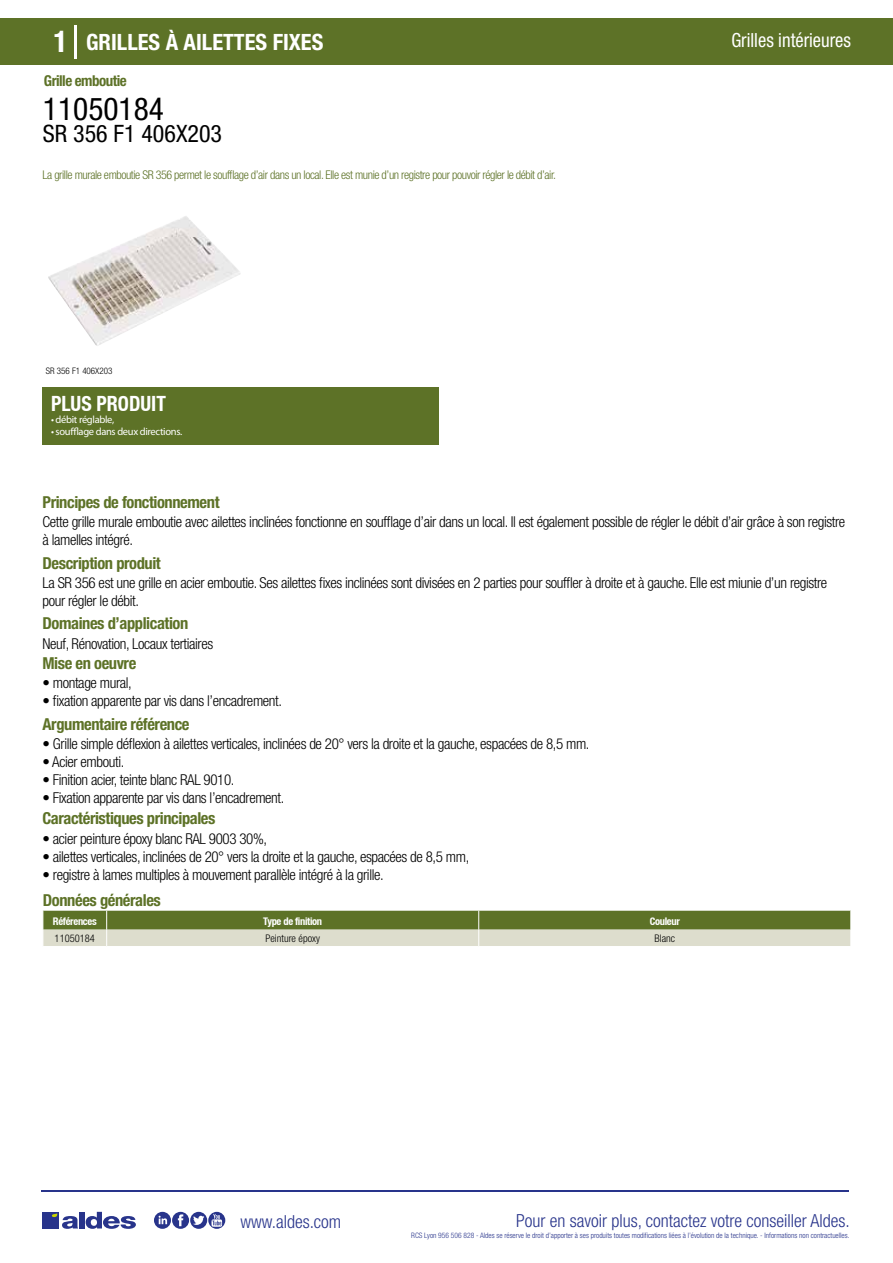
<style>
.page{position:relative;width:893px;height:1263px;background:#fff}
.page>*{position:absolute;margin:0;border:0;box-sizing:border-box;transform-origin:0 0}
.t1{font:condensed 31.5px "Helvetica Neue LT Std";color:#000}
.t2{font:condensed 24px "Helvetica Neue LT Std";color:#000}
.t3{font:700 condensed 22.5px "Helvetica Neue LT Std";color:#fff}
.t4{font:700 condensed 21px "Helvetica Neue";color:#fff;scale:.95 1}
.t5{font:condensed 19.5px "Helvetica Neue LT Std";color:#fff;scale:.95 1}
.t6{font:300 condensed 18px "Helvetica Neue";color:#28348b}
.t7{font:700 condensed 16.5px "Helvetica Neue LT Std";letter-spacing:-.025em;color:#5d7227}
.t8{font:300 condensed 15px/18px "Helvetica Neue LT Std";letter-spacing:-.025em;color:#000}
.t9{font:700 condensed 15px "Helvetica Neue LT Std";letter-spacing:-.035em;color:#5d7227}
.t10{font:300 condensed 12px "Helvetica Neue LT Std";letter-spacing:-.035em;color:#5d7227}
.t11{font:10.5px "Myriad Pro";letter-spacing:-.03em;color:#fff}
.t12{font:700 condensed 10.5px "Helvetica Neue";letter-spacing:-.03em;color:#fff}
.t13{font:300 condensed 10.5px "Helvetica Neue";color:#000}
.t14{font:300 condensed 9px "Helvetica Neue";color:#000}
.t15{font:300 condensed 7.5px "Helvetica Neue";color:#28348b}
.s1{font-size:30px}
</style>
<div class="page">
<div style="left:0;top:18px;width:893px;height:46px;background:#5d7227"></div>
<div style="left:43px;top:387px;width:396px;height:57px;background:#5d7227"></div>
<hr style="left:74px;top:25px;width:2px;height:33px;background:#fff">
<svg style="left:48px;top:216px;width:193px;height:130px"></svg>
<svg style="left:43px;top:911px;width:808px;height:35px;background:#9aa576"></svg>
<hr style="left:41px;top:1190px;width:808px;height:1px;background:#28348b">
<svg style="left:154px;top:1212px;width:71px;height:17px"></svg>
<div style="left:42px;top:1212px;width:17px;height:16px;background:#28348b"></div>
<div style="left:79px;top:1212px;width:5px;height:16px;background:#28348b"></div>
<svg style="left:86px;top:1212px;width:50px;height:17px"></svg>
<svg style="left:52px;top:1213px;width:26px;height:16px"></svg>
<h3 class="t3" style="left:54px;top:28px;width:271px"><span class="s1">1</span> GRILLES À AILETTES FIXES</h3>
<h3 class="t5" style="left:731px;top:29px;width:127px">Grilles intérieures</h3>
<p class="t9" style="left:44px;top:71px;width:84px">Grille emboutie</p>
<h1 class="t1" style="left:43px;top:91px;width:122px">11050184</h1>
<h2 class="t2" style="left:43px;top:120px;width:181px">SR 356 F1 406X203</h2>
<p class="t10" style="left:43px;top:167px;width:515px">La grille murale emboutie SR 356 permet le soufflage d’air dans un local. Elle est munie d’un registre pour pouvoir régler le débit d’air.</p>
<p class="t14" style="left:46px;top:365px;width:68px">SR 356 F1 406X203</p>
<p class="t14" style="left:46px;top:365px;width:44px">Grille SR 356</p>
<h3 class="t4" style="left:51px;top:391px;width:122px">PLUS PRODUIT</h3>
<p class="t11" style="left:51px;top:413px;width:65px">• débit réglable,</p>
<p class="t11" style="left:51px;top:425px;width:133px">• soufflage dans deux directions.</p>
<p class="t7" style="left:43px;top:492px;width:179px">Principes de fonctionnement</p>
<p class="t8" style="left:43px;top:513px;width:804px">Cette grille murale emboutie avec ailettes inclinées fonctionne en soufflage d’air dans un local. Il est également possible de régler le débit d’air grâce à son registre à lamelles intégré.</p>
<p class="t8" style="left:43px;top:573px;width:786px">La SR 356 est une grille en acier emboutie. Ses ailettes fixes inclinées sont divisées en 2 parties pour souffler à droite et à gauche. Elle est miunie d’un registre pour régler le débit.</p>
<p class="t8" style="left:43px;top:634px;width:172px">Neuf, Rénovation, Locaux tertiaires</p>
<p class="t8" style="left:43px;top:674px;width:91px">• montage mural,</p>
<p class="t8" style="left:43px;top:692px;width:241px">• fixation apparente par vis dans l’encadrement.</p>
<p class="t7" style="left:43px;top:553px;width:120px">Description produit</p>
<p class="t7" style="left:43px;top:613px;width:147px">Domaines d’application</p>
<p class="t7" style="left:43px;top:653px;width:95px">Mise en oeuvre</p>
<p class="t7" style="left:43px;top:714px;width:149px">Argumentaire référence</p>
<p class="t8" style="left:43px;top:734px;width:548px">• Grille simple déflexion à ailettes verticales, inclinées de 20° vers la droite et la gauche, espacées de 8,5 mm.</p>
<p class="t8" style="left:43px;top:752px;width:83px">• Acier embouti.</p>
<p class="t8" style="left:43px;top:770px;width:194px">• Finition acier, teinte blanc RAL 9010.</p>
<p class="t8" style="left:43px;top:788px;width:243px">• Fixation apparente par vis dans l’encadrement.</p>
<p class="t7" style="left:43px;top:808px;width:174px">Caractéristiques principales</p>
<p class="t8" style="left:43px;top:829px;width:226px">• acier peinture époxy blanc RAL 9003 30%,</p>
<p class="t8" style="left:43px;top:847px;width:428px">• ailettes verticales, inclinées de 20° vers la droite et la gauche, espacées de 8,5 mm,</p>
<p class="t8" style="left:43px;top:865px;width:343px">• registre à lames multiples à mouvement parallèle intégré à la grille.</p>
<p class="t7" style="left:43px;top:891px;width:119px">Données générales</p>
<p class="t12" style="left:53px;top:915px;width:45px">Références</p>
<p class="t12" style="left:263px;top:915px;width:60px">Type de finition</p>
<p class="t12" style="left:650px;top:915px;width:32px">Couleur</p>
<p class="t13" style="left:55px;top:932px;width:42px">11050184</p>
<p class="t13" style="left:265px;top:932px;width:56px">Peinture époxy</p>
<p class="t13" style="left:654px;top:932px;width:22px">Blanc</p>
<p class="t6" style="left:240px;top:1211px;width:102px">www.aldes.com</p>
<p class="t6" style="left:516px;top:1211px;width:335px">Pour en savoir plus, contactez votre conseiller Aldes.</p>
<p class="t15" style="left:411px;top:1230px;width:440px">RCS Lyon 956 506 828 - Aldes se réserve le droit d’apporter à ses produits toutes modifications liées à l’évolution de la technique. - Informations non contractuelles.</p>
</div>
